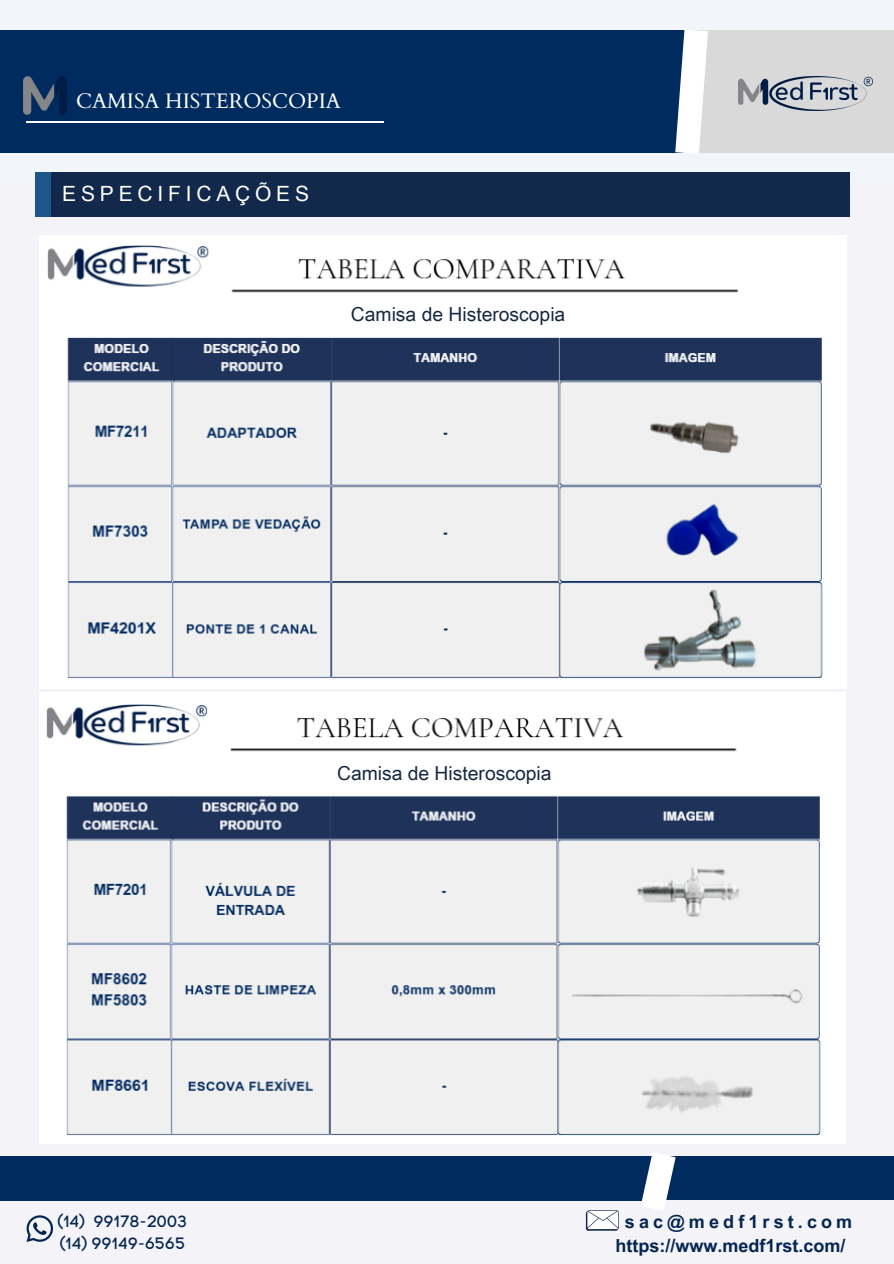
<style>
.page{position:relative;width:894px;height:1264px;background:#fff}
.page>*{position:absolute;margin:0;border:0;box-sizing:border-box;transform-origin:0 0}
.t1{font:21px "Cardo";color:#fff}
.t2{font:21px "Arial Unicode MS";letter-spacing:.23em;color:#fff}
.t3{font:19.35px "Arial Unicode MS";color:#162942}
.t4{font:700 18px "Arial Unicode MS";color:#042650}
.t5{font:700 18px "Arial Unicode MS";letter-spacing:.23em;color:#042650}
.t6{font:16.35px "Code Pro Normal LC";color:#042650}
</style>
<div class="page">
<div style="left:0;top:0;width:893px;height:1263px;background:#f4f3f8"></div>
<div style="left:0;top:30px;width:694px;height:123px;background:#002b5f"></div>
<div style="left:0;top:1156px;width:656px;height:45px;background:#002b5f"></div>
<div style="left:653px;top:1156px;width:240px;height:44px;background:#002b5f"></div>
<div style="left:685px;top:30px;width:208px;height:123px;background:#d9d9d9"></div>
<svg style="left:675px;top:30px;width:33px;height:123px"></svg>
<svg style="left:624px;top:1143px;width:68px;height:68px"></svg>
<svg style="left:26px;top:1215px;width:27px;height:26px"></svg>
<svg style="left:585px;top:1210px;width:33px;height:20px"></svg>
<img style="left:738px;top:76px;width:134px;height:34px">
<img style="left:23px;top:76px;width:44px;height:39px">
<hr style="left:26px;top:121px;width:357px;height:1px;background:#fff">
<div style="left:35px;top:172px;width:18px;height:45px;background:#1e558a"></div>
<div style="left:51px;top:172px;width:798px;height:44px;background:#13294b"></div>
<img style="left:40px;top:236px;width:805px;height:452px">
<img style="left:40px;top:692px;width:804px;height:451px">
<svg style="left:311px;top:297px;width:19px;height:34px"></svg>
<svg style="left:303px;top:755px;width:278px;height:34px"></svg>
<div style="left:321px;top:293px;width:279px;height:41px;background:#fff;border-radius:21px"></div>
<div style="left:307px;top:752px;width:279px;height:41px;background:#fff;border-radius:21px"></div>
<p class="t1" style="left:76px;top:87px;width:266px">CAMISA HISTEROSCOPIA</p>
<p class="t2" style="left:62px;top:179px;width:248px">ESPECIFICAÇÕES</p>
<h2 class="t3" style="left:351px;top:301px;width:216px">Camisa de Histeroscopia</h2>
<p class="t3" style="left:337px;top:759px;width:216px">Camisa de Histeroscopia</p>
<p class="t6" style="left:58px;top:1210px;width:131px">(14) 99178-2003</p>
<h1 class="t6" style="left:60px;top:1233px;width:127px">(14) 99149-6565</h1>
<p class="t5" style="left:624px;top:1208px;width:229px">sac@medf1rst.com</p>
<h1 class="t4" style="left:615px;top:1232px;width:231px">https://www.medf1rst.com/</h1>
</div>
